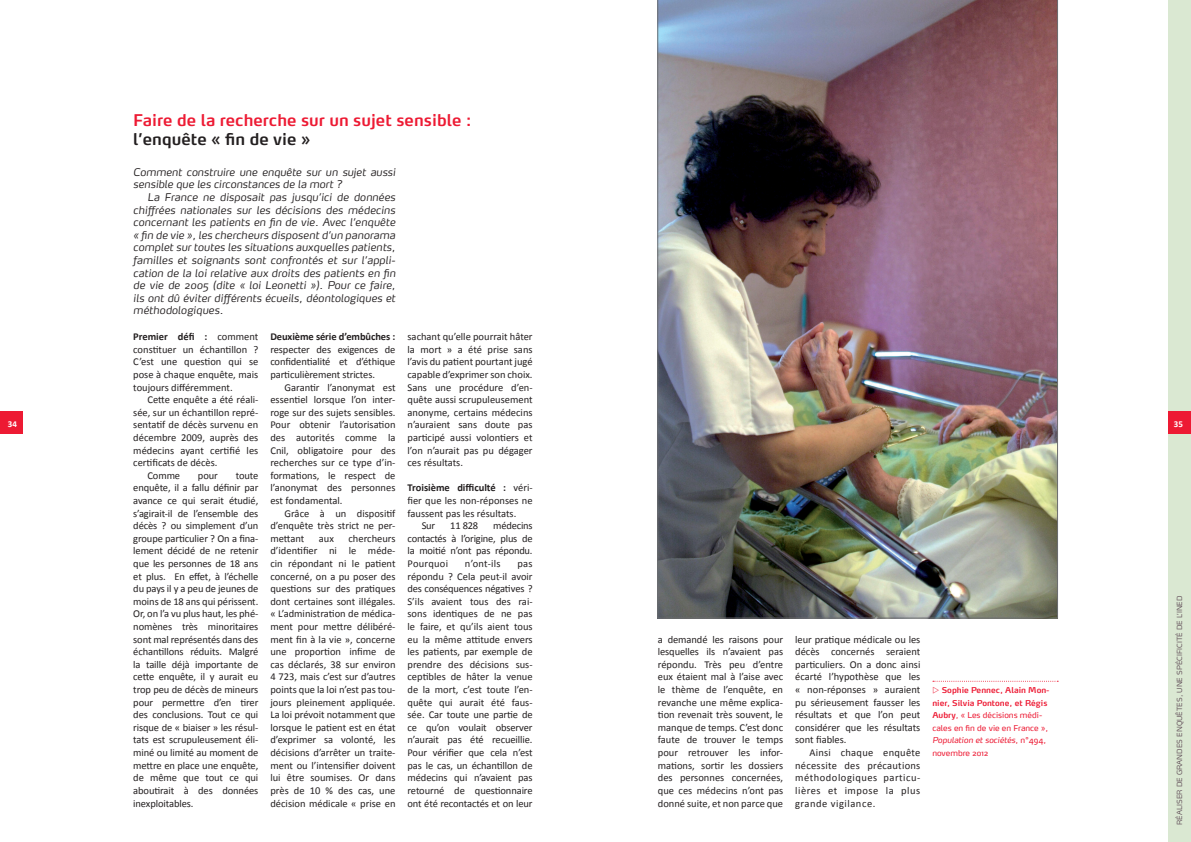
<style>
.page{position:relative;width:1191px;height:842px;background:#fff}
.page>*{position:absolute;margin:0;border:0;box-sizing:border-box;transform-origin:0 0}
.t1{font:600 16px "Max OT";color:#ed1a33}
.t2{font:600 16px "Max OT";color:#231f20}
.t3{font:10.5px/12.6px "Calibri";color:#231f20;text-align:justify}
.t4{font:italic 300 10.5px/12.6px "Max OT";letter-spacing:.005em;color:#231f20}
.t5{font:700 10.5px "Calibri";letter-spacing:-.01em;color:#231f20}
.t6{font:700 9px "Calibri";color:#fff}
.t7{font:8px/12.6px "Max OT";color:#ed1a33}
.t8{font:300 7px "Max OT";letter-spacing:.01em;color:#5d4954}
.s1{font-weight:700}
.s2{font-weight:400}
.s3{font-weight:600}
.s4{font-style:italic}
</style>
<div class="page">
<div style="left:0;top:411px;width:23px;height:23px;background:#ed1a33"></div>
<div style="left:1168px;top:0;width:23px;height:842px;background:#dae8d2"></div>
<div style="left:1168px;top:411px;width:23px;height:23px;background:#ed1a33"></div>
<img style="left:657px;top:0;width:400px;height:618px">
<svg style="left:933px;top:681px;width:125px;height:1px"></svg>
<p class="t6" style="left:8px;top:418px;width:11px">34</p>
<h1 class="t1" style="left:133px;top:110px;width:340px">Faire de la recherche sur un sujet sensible :</h1>
<h1 class="t2" style="left:133px;top:129px;width:179px">l’enquête « fin de vie »</h1>
<p class="t4" style="left:133px;top:166px;width:264px">Comment construire une enquête sur un sujet aussi sensible que les circonstances de la mort ?</p>
<p class="t4" style="left:133px;top:191px;width:264px;text-align:justify;text-indent:14px">La France ne disposait pas jusqu’ici de données chiffrées nationales sur les décisions des médecins concernant les patients en fin de vie. Avec l’enquête « fin de vie », les chercheurs disposent d’un panorama complet sur toutes les situations auxquelles patients, familles et soignants sont confrontés et sur l’appli&shy;cation de la loi relative aux droits des patients en fin de vie de 2005 (dite « loi Leonetti »). Pour ce faire, ils ont dû éviter différents écueils, déontologiques et méthodologiques.</p>
<p class="t3" style="left:133px;top:330px;width:127px"><span class="s1">Premier défi :</span> comment constituer un échantillon ?<br>C’est une question qui se pose à chaque enquête, mais toujours différemment.</p>
<p class="t3" style="left:147px;top:393px;width:112px">Cette enquête a été réali-</p>
<p class="t3" style="left:133px;top:406px;width:127px">sée, sur un échantillon repré-</p>
<p class="t3" style="left:133px;top:418px;width:127px">sentatif de décès survenu en</p>
<p class="t3" style="left:133px;top:431px;width:127px">décembre 2009, auprès des</p>
<p class="t3" style="left:133px;top:443px;width:127px">médecins ayant certifié les</p>
<p class="t3" style="left:133px;top:456px;width:86px">certificats de décès.</p>
<p class="t3" style="left:147px;top:469px;width:34px">Comme</p>
<p class="t3" style="left:198px;top:469px;width:21px">pour</p>
<p class="t3" style="left:133px;top:469px;width:127px;text-indent:102px">toute enquête, il a fallu définir par avance ce qui serait étudié, s’agirait-il de l’ensemble des décès ? ou simplement d’un groupe particulier ? On a fina&shy;lement décidé de ne retenir que les personnes de 18 ans et plus. En effet, à l’échelle du pays il y a peu de jeunes de moins de 18 ans qui périssent.<br>Or, on l’a vu plus haut, les phé&shy;nomènes très minoritaires sont mal représentés dans des échantillons réduits. Malgré la taille déjà importante de cette enquête, il y aurait eu trop peu de décès de mineurs pour permettre d’en tirer des conclusions. Tout ce qui risque de « biaiser » les résul&shy;tats est scrupuleusement éli&shy;miné ou limité au moment de mettre en place une enquête, de même que tout ce qui aboutirait à des données inexploitables.</p>
<p class="t5" style="left:270px;top:330px;width:127px">Deuxième série d’embûches :</p>
<p class="t3" style="left:270px;top:343px;width:127px">respecter des exigences de confidentialité et d’éthique particulièrement strictes.</p>
<p class="t3" style="left:270px;top:380px;width:127px;text-indent:14px">Garantir l’anonymat est essentiel lorsque l’on inter&shy;roge sur des sujets sensibles.<br>Pour obtenir l’autorisation des autorités comme la Cnil, obligatoire pour des recherches sur ce type d’in&shy;formations, le respect de l’anonymat des personnes est fondamental.</p>
<p class="t3" style="left:270px;top:506px;width:127px;text-indent:14px">Grâce à un dispositif d’enquête très strict ne per&shy;mettant</p>
<p class="t3" style="left:270px;top:532px;width:127px;text-indent:78px">chercheurs d’identifier ni le méde&shy;cin répondant ni le patient concerné, on a pu poser des questions sur des pratiques dont certaines sont illégales. « L’administration de médica&shy;ment pour mettre délibéré&shy;ment fin à la vie », concerne une proportion infime de cas déclarés, 38 sur environ 4 723, mais c’est sur d’autres points que la loi n’est pas tou&shy;jours pleinement appliquée.<br>La loi prévoit notamment que lorsque le patient est en état d’exprimer sa volonté, les décisions d’arrêter un traite&shy;ment ou l’intensifier doivent lui être soumises. Or dans près de 10 % des cas, une décision médicale « prise en</p>
<p class="t3" style="left:319px;top:532px;width:17px">aux</p>
<p class="t3" style="left:407px;top:330px;width:127px">sachant qu’elle pourrait hâter la mort » a été prise sans l’avis du patient pourtant jugé capable d’exprimer son choix.<br>Sans une procédure d’en&shy;quête aussi scrupuleusement anonyme, certains médecins n’auraient sans doute pas participé aussi volontiers et l’on n’aurait pas pu dégager ces résultats.</p>
<p class="t5" style="left:407px;top:481px;width:127px">Troisième difficulté : <span class="s2">véri-</span></p>
<p class="t3" style="left:407px;top:494px;width:127px">fier que les non-réponses ne</p>
<p class="t3" style="left:407px;top:506px;width:110px">faussent pas les résultats.</p>
<p class="t3" style="left:422px;top:519px;width:15px">Sur</p>
<p class="t3" style="left:450px;top:519px;width:29px">11 828</p>
<p class="t3" style="left:407px;top:519px;width:127px;text-indent:86px">médecins contactés à l’origine, plus de la moitié n’ont pas répondu.<br>Pourquoi</p>
<p class="t3" style="left:465px;top:557px;width:37px">n’ont-ils</p>
<p class="t3" style="left:407px;top:557px;width:127px;text-indent:110px">pas répondu ? Cela peut-il avoir des conséquences négatives ?<br>S’ils avaient tous des rai&shy;sons identiques de ne pas le faire, et qu’ils aient tous eu la même attitude envers les patients, par exemple de prendre des décisions sus&shy;ceptibles de hâter la venue de la mort, c’est toute l’en&shy;quête qui aurait été faus&shy;sée. Car toute une partie de ce qu’on voulait observer n’aurait pas été recueillie.<br>Pour vérifier que cela n’est pas le cas, un échantillon de médecins qui n’avaient pas retourné de questionnaire ont été recontactés et on leur</p>
<p class="t3" style="left:658px;top:632px;width:127px">a demandé les raisons pour lesquelles ils n’avaient pas répondu. Très peu d’entre eux étaient mal à l’aise avec le thème de l’enquête, en revanche une même explica&shy;tion revenait très souvent, le manque de temps. C’est donc faute de trouver le temps pour retrouver les infor&shy;mations, sortir les dossiers des personnes concernées, que ces médecins n’ont pas donné suite, et non parce que</p>
<p class="t3" style="left:795px;top:632px;width:127px">leur pratique médicale ou les décès concernés seraient particuliers. On a donc ainsi écarté l’hypothèse que les « non-réponses » auraient pu sérieusement fausser les résultats et que l’on peut considérer que les résultats sont fiables.</p>
<p class="t3" style="left:795px;top:746px;width:127px;text-indent:14px">Ainsi chaque enquête nécessite des précautions méthodologiques particu&shy;lières et impose la plus grande vigilance.</p>
<p class="t7" style="left:932px;top:684px;width:119px;text-indent:9px"><span class="s3">Sophie Pennec, Alain Mon&shy;nier, Silvia Pontone, et Régis<br>Aubry</span>, « Les décisions médi&shy;cales en fin de vie en France »,<br><span class="s4">Population et sociétés</span>, n°494, novembre 2012</p>
<p class="t6" style="left:1174px;top:418px;width:11px">35</p>
<p class="t8" style="left:1175px;top:825px;width:231px;rotate:-90deg">Réaliser de grandes enquêtes, une spécificité de l’I ned</p>
</div>
